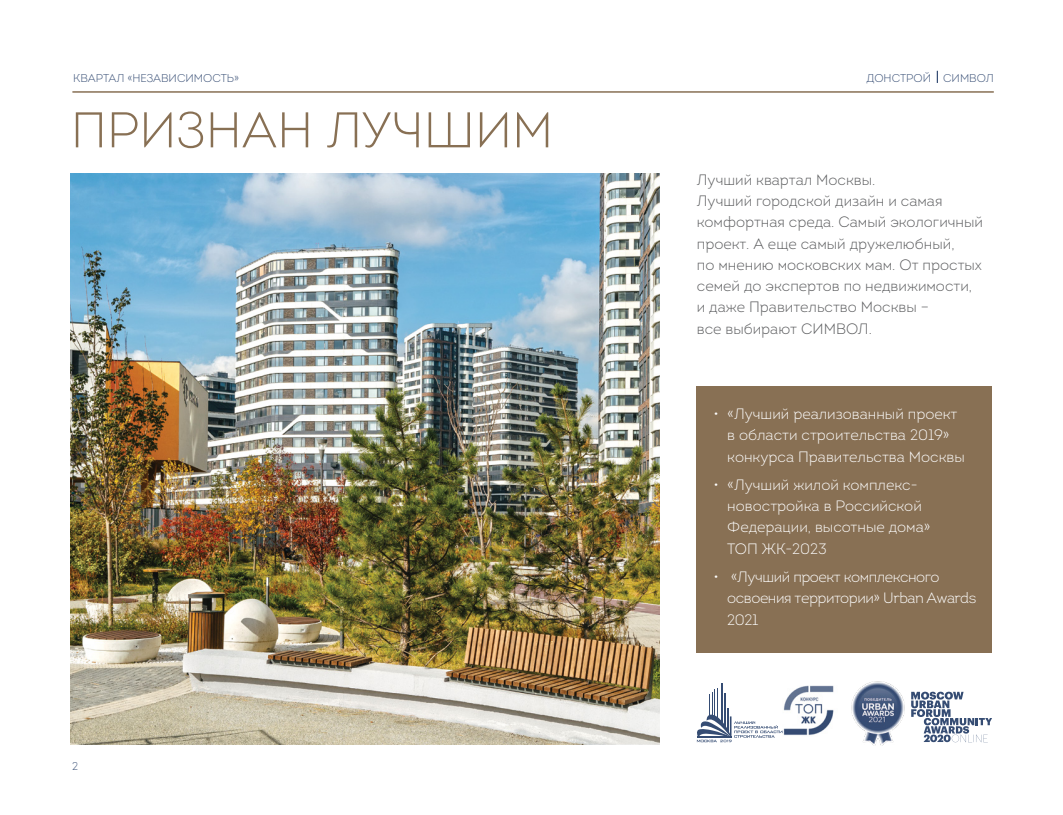
<style>
.page{position:relative;width:1063px;height:815px;background:#fff}
.page>*{position:absolute;margin:0;border:0;box-sizing:border-box;transform-origin:0 0}
.t1{font:300 50px "Intro";color:#887054}
.t2{font:300 15px/21.2px "Intro";color:#58595b}
.t3{font:300 15px/21.2px "Intro";color:#fff}
.t4{font:300 15px/21.2px "Intro";letter-spacing:-.03em;color:#fff}
.t5{font:300 11.25px "Intro";color:#354c73}
</style>
<div class="page">
<hr style="left:72px;top:92px;width:922px;height:1px;background:#887054">
<svg style="left:937px;top:71px;width:1px;height:12px"></svg>
<img style="left:71px;top:174px;width:588px;height:570px">
<img style="left:851px;top:681px;width:54px;height:65px">
<img style="left:783px;top:685px;width:51px;height:51px">
<div style="left:697px;top:386px;width:295px;height:267px;background:#887054"></div>
<hr style="left:721px;top:683px;width:2px;height:40px;background:#354c73">
<hr style="left:717px;top:688px;width:1px;height:30px;background:#354c73">
<svg style="left:696px;top:690px;width:86px;height:52px"></svg>
<svg style="left:911px;top:692px;width:81px;height:50px"></svg>
<p class="t5" style="left:73px;top:71px;width:168px">КВАРТАЛ «НЕЗАВИСИМОСТЬ»</p>
<p class="t5" style="left:867px;top:71px;width:129px">ДОНСТРОЙ СИМВОЛ</p>
<h1 class="t1" style="left:71px;top:99px;width:484px">ПРИЗНАН ЛУЧШИМ</h1>
<p class="t2" style="left:697px;top:169px;width:288px">Лучший квартал Москвы.<br>Лучший городской дизайн и самая комфортная среда. Самый экологичный проект. А еще самый дружелюбный,<br>по мнению московских мам. От простых семей до экспертов по недвижимости, и даже Правительство Москвы –<br>все выбирают СИМВОЛ.</p>
<p class="t5" style="left:72px;top:759px;width:8px">2</p>
<p class="t3" style="left:727px;top:403px;width:239px;text-indent:-14px">• «Лучший реализованный проект в области строительства 2019» конкурса Правительства Москвы</p>
<p class="t3" style="left:727px;top:474px;width:205px;text-indent:-14px">• «Лучший жилой комплекс&shy;новостройка в Российской<br>Федерации, высотные дома»<br>ТОП ЖК-2023</p>
<p class="t4" style="left:727px;top:566px;width:251px;text-indent:-14px">• «Лучший проект комплексного освоения территории» Urban Awards<br>2021</p>
</div>
